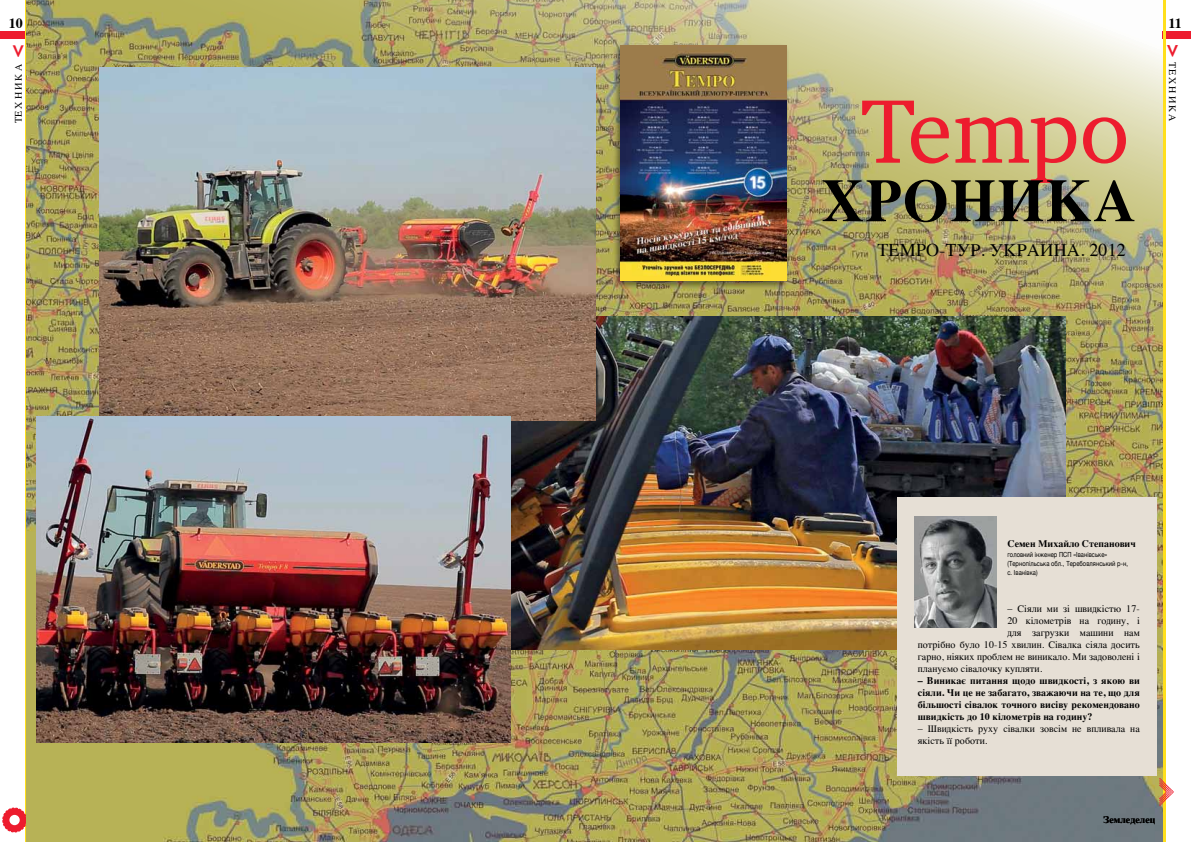
<style>
.page{position:relative;width:1191px;height:842px;background:#fff}
.page>*{position:absolute;margin:0;border:0;box-sizing:border-box;transform-origin:0 0}
.t1{font:700 60px "Times";letter-spacing:.01em;color:#000}
.t2{font:18px "Times";letter-spacing:.01em;color:#000}
.t3{font:700 14px "Times";color:#000}
.t4{font:10px/12px "Times";letter-spacing:.005em;color:#000}
.t5{font:700 10px/12px "Times";letter-spacing:.005em;color:#000;text-align:justify}
.t6{font:7px/9px "Helvetica Neue";letter-spacing:.01em;color:#000;scale:.83 1}
.s1{font-weight:700;font-size:20.6px;color:#ed1c2e}
</style>
<div class="page">
<img style="left:28px;top:0;width:1134px;height:842px">
<div style="left:0;top:31px;width:28px;height:8px;background:#ed1c2e"></div>
<hr style="left:26px;top:0;width:2px;height:842px;background:#ffdf1c">
<svg style="left:2px;top:807px;width:25px;height:25px"></svg>
<div style="left:1162px;top:31px;width:29px;height:8px;background:#ed1c2e"></div>
<hr style="left:1162px;top:0;width:3px;height:842px;background:#ffdf1c">
<svg style="left:1159px;top:778px;width:15px;height:28px"></svg>
<img style="left:510px;top:317px;width:555px;height:333px">
<svg style="left:862px;top:101px;width:87px;height:63px;background:#d29268"></svg>
<svg style="left:955px;top:117px;width:121px;height:66px;background:#d6936e"></svg>
<svg style="left:1083px;top:117px;width:43px;height:47px;background:#e08b76"></svg>
<div style="left:897px;top:497px;width:260px;height:279px;background:#e6dfd5"></div>
<img style="left:914px;top:517px;width:82px;height:110px">
<img style="left:100px;top:68px;width:495px;height:353px">
<img style="left:36px;top:417px;width:474px;height:326px">
<div style="left:612px;top:44px;width:177px;height:246px;background:#000;opacity:.44"></div>
<img style="left:620px;top:45px;width:166px;height:236px">
<h3 class="t3" style="left:9px;top:9px;width:15px">10</h3>
<p class="t4" style="left:12px;top:123px;width:80px;rotate:-90deg">ТЕХ НИКА <span class="s1">&lt;</span></p>
<h1 class="t1" style="left:821px;top:143px;width:269px">хроника</h1>
<h2 class="t2" style="left:877px;top:233px;width:14px">TEMPO</h2>
<h2 class="t2" style="left:939px;top:233px;width:19px">-ТУР</h2>
<h2 class="t2" style="left:980px;top:233px;width:36px">. УКРА</h2>
<h2 class="t2" style="left:1040px;top:233px;width:87px">ИНА . 2012</h2>
<h3 class="t3" style="left:1168px;top:9px;width:15px">11</h3>
<p class="t4" style="left:1179px;top:45px;width:77px;rotate:90deg"><span class="s1">&gt;</span> ТЕХ НИКА</p>
<p class="t5" style="left:1007px;top:536px;width:130px">Семен Михайло Степанович</p>
<p class="t6" style="left:1007px;top:550px;width:147px">головний інженер ПСП «Іванівське» (Тернопільська обл., Теребовлянський р-н, с. Іванівка)</p>
<p class="t4" style="left:1007px;top:602px;width:134px">– СІЯЛИ МИ ЗІ ШВИДКІСТЮ 17-</p>
<p class="t4" style="left:1007px;top:614px;width:134px">20 КІЛОМЕТРІВ НА ГОДИНУ, І</p>
<p class="t4" style="left:1007px;top:626px;width:134px">ДЛЯ ЗАГРУЗКИ МАШИНИ НАМ</p>
<p class="t4" style="left:917px;top:638px;width:223px">ПОТРІБНО БУЛО 10-15 ХВИЛИН. СІВАЛКА СІЯЛА ДОСИТЬ</p>
<p class="t4" style="left:917px;top:650px;width:223px">ГАРНО, НІЯКИХ ПРОБЛЕМ НЕ ВИНИКАЛО. МИ ЗАДОВОЛЕНІ І</p>
<p class="t4" style="left:917px;top:662px;width:126px">ПЛАНУЄМО СІВАЛОЧКУ КУПЛЯТИ.</p>
<p class="t5" style="left:917px;top:674px;width:223px">– Виникає питання щодо швидкості, з якою ви сіяли. Чи це не забагато, зважаючи на те, що для більшості сівалок точного висіву рекомендовано швидкість до 10 кілометрів на годину?</p>
<p class="t4" style="left:917px;top:722px;width:223px">– ШВИДКІСТЬ РУХУ СІВАЛКИ ЗОВСІМ НЕ ВПЛИВАЛА НА<br>ЯКІСТЬ ЇЇ РОБОТИ.</p>
<p class="t5" style="left:1103px;top:812px;width:54px">Земледелец</p>
</div>
